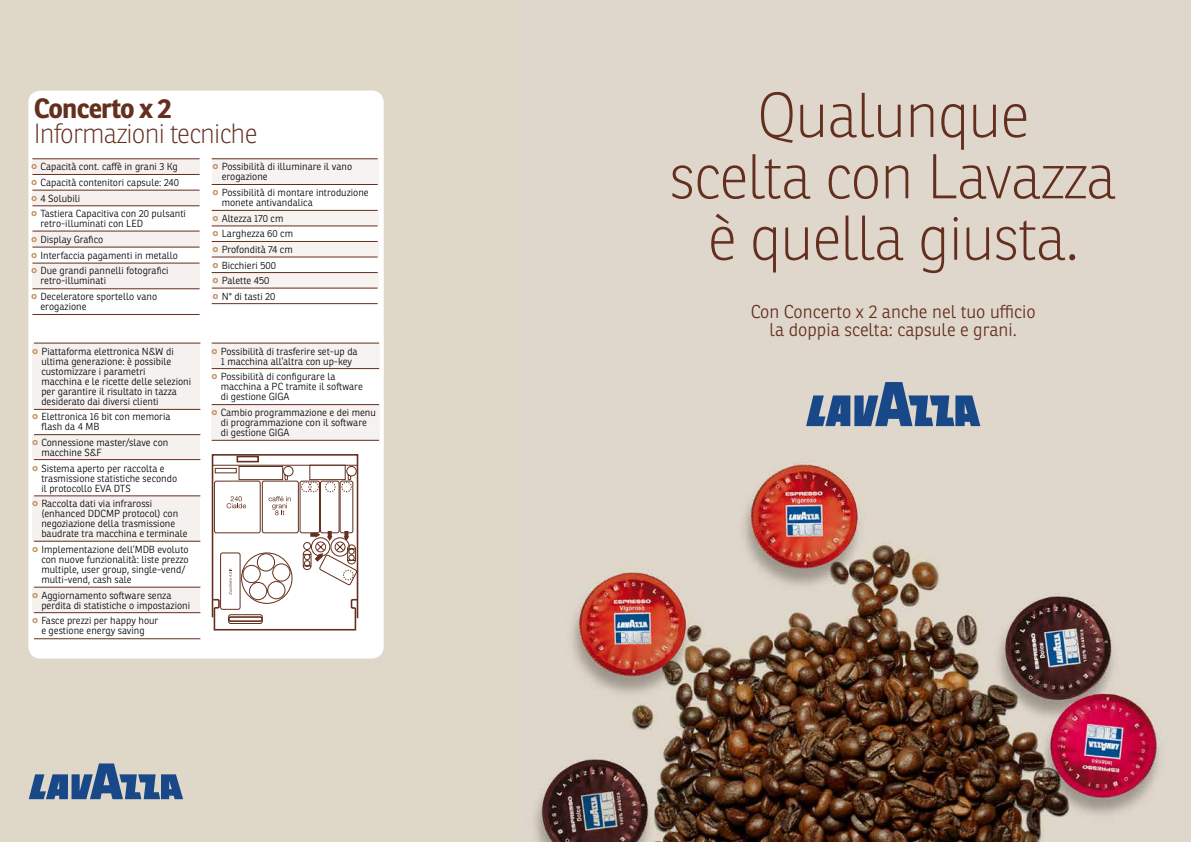
<style>
.page{position:relative;width:1191px;height:842px;background:#fff}
.page>*{position:absolute;margin:0;border:0;box-sizing:border-box;transform-origin:0 0}
.t1{font:100 61.4px/61.4px "Ronnia";letter-spacing:-.02em;color:#642f1e;text-align:center}
.t2{font:100 27px "Ronnia";letter-spacing:-.03em;color:#642f1e}
.t3{font:700 27px "Ronnia";letter-spacing:-.03em;color:#642f1e}
.t4{font:300 18px/18px "Ronnia";color:#642f1e;text-align:center}
.t5{font:300 10px/10px "Ronnia";color:#000}
.s1{font-family:"Futura";font-weight:800;color:#c4905e}
</style>
<div class="page">
<div style="left:0;top:0;width:595px;height:842px;background:#dfd7c8"></div>
<img style="left:534px;top:0;width:657px;height:842px">
<div style="left:28px;top:91px;width:356px;height:567px;background:#fff;border-radius:12px"></div>
<div style="left:32px;top:190px;width:168px;height:15px;background:#f6f1ef"></div>
<div style="left:32px;top:231px;width:168px;height:16px;background:#f6f1ef"></div>
<div style="left:32px;top:264px;width:168px;height:25px;background:#f6f1ef"></div>
<div style="left:33px;top:343px;width:167px;height:66px;background:#f5f1ef"></div>
<div style="left:212px;top:343px;width:168px;height:25px;background:#f6f2f0"></div>
<div style="left:212px;top:405px;width:168px;height:35px;background:#f6f2f0"></div>
<div style="left:33px;top:435px;width:167px;height:25px;background:#f5f1ef"></div>
<div style="left:33px;top:496px;width:167px;height:45px;background:#f5f1ef"></div>
<div style="left:33px;top:587px;width:167px;height:26px;background:#f5f1ef"></div>
<div style="left:32px;top:159px;width:168px;height:16px;background:#f6f1ef"></div>
<div style="left:212px;top:159px;width:166px;height:26px;background:#f6f3f1"></div>
<div style="left:212px;top:211px;width:166px;height:15px;background:#f6f3f1"></div>
<div style="left:212px;top:241px;width:166px;height:16px;background:#f6f3f1"></div>
<div style="left:212px;top:273px;width:166px;height:15px;background:#f6f3f1"></div>
<hr style="left:32px;top:159px;width:167px;height:1px;background:#642f1e">
<hr style="left:34px;top:343px;width:166px;height:1px;background:#642f1e">
<hr style="left:212px;top:343px;width:167px;height:1px;background:#642f1e">
<hr style="left:212px;top:368px;width:167px;height:1px;background:#642f1e">
<hr style="left:212px;top:404px;width:167px;height:1px;background:#642f1e">
<hr style="left:212px;top:440px;width:167px;height:1px;background:#642f1e">
<hr style="left:34px;top:409px;width:166px;height:1px;background:#642f1e">
<hr style="left:34px;top:434px;width:166px;height:1px;background:#642f1e">
<hr style="left:34px;top:459px;width:166px;height:1px;background:#642f1e">
<hr style="left:34px;top:496px;width:166px;height:1px;background:#642f1e">
<hr style="left:34px;top:541px;width:166px;height:1px;background:#642f1e">
<hr style="left:34px;top:587px;width:166px;height:1px;background:#642f1e">
<hr style="left:34px;top:612px;width:166px;height:1px;background:#642f1e">
<hr style="left:34px;top:639px;width:166px;height:1px;background:#642f1e">
<hr style="left:32px;top:174px;width:167px;height:1px;background:#642f1e">
<hr style="left:32px;top:190px;width:167px;height:1px;background:#642f1e">
<hr style="left:32px;top:206px;width:167px;height:1px;background:#642f1e">
<hr style="left:32px;top:231px;width:167px;height:1px;background:#642f1e">
<hr style="left:32px;top:247px;width:167px;height:1px;background:#642f1e">
<hr style="left:32px;top:263px;width:167px;height:1px;background:#642f1e">
<hr style="left:32px;top:289px;width:167px;height:1px;background:#642f1e">
<hr style="left:32px;top:314px;width:167px;height:1px;background:#642f1e">
<hr style="left:212px;top:159px;width:166px;height:1px;background:#642f1e">
<hr style="left:212px;top:184px;width:166px;height:1px;background:#642f1e">
<hr style="left:212px;top:210px;width:166px;height:1px;background:#642f1e">
<hr style="left:212px;top:226px;width:166px;height:1px;background:#642f1e">
<hr style="left:212px;top:241px;width:166px;height:1px;background:#642f1e">
<hr style="left:212px;top:257px;width:166px;height:1px;background:#642f1e">
<hr style="left:212px;top:272px;width:166px;height:1px;background:#642f1e">
<hr style="left:212px;top:288px;width:166px;height:1px;background:#642f1e">
<hr style="left:212px;top:303px;width:166px;height:1px;background:#642f1e">
<svg style="left:806px;top:382px;width:174px;height:44px;background:#738aa6"></svg>
<svg style="left:29px;top:763px;width:154px;height:36px"></svg>
<svg style="left:211px;top:454px;width:148px;height:177px"></svg>
<h2 class="t3" style="left:34px;top:91px;width:140px">Concerto x 2</h2>
<h2 class="t2" style="left:34px;top:118px;width:225px">Informazioni tecniche</h2>
<p class="t5" style="left:32px;top:159px;width:156px;line-height:15.7px"><span class="s1">o</span> Capacità cont. caffè in grani 3 Kg<br><span class="s1">o</span> Capacità contenitori capsule: 240 <span class="s1">o</span> 4 Solubili<br><span class="s1">o</span> Tastiera Capacitiva con 20 pulsanti</p>
<p class="t5" style="left:32px;top:216px;width:148px;line-height:15.7px;text-indent:9px">retro-illuminati con LED<br><span class="s1">o</span> Display Grafico<br><span class="s1">o</span> Interfaccia pagamenti in metallo <span class="s1">o</span> Due grandi pannelli fotografici</p>
<p class="t5" style="left:32px;top:273px;width:127px;line-height:15.7px;text-indent:9px">retro-illuminati<br><span class="s1">o</span> Deceleratore sportello vano</p>
<p class="t5" style="left:41px;top:301px;width:47px">erogazione</p>
<p class="t5" style="left:41px;top:346px;width:151px;text-indent:-9px"><span class="s1">o</span> Piattaforma elettronica N&amp;W di ultima generazione: è possibile customizzare i parametri<br>macchina e le ricette delle selezioni per garantire il risultato in tazza desiderato dai diversi clienti</p>
<p class="t5" style="left:41px;top:412px;width:131px;text-indent:-9px"><span class="s1">o</span> Elettronica 16 bit con memoria flash da 4 MB</p>
<p class="t5" style="left:41px;top:437px;width:128px;text-indent:-9px"><span class="s1">o</span> Connessione master/slave con macchine S&amp;F</p>
<p class="t5" style="left:41px;top:463px;width:137px;text-indent:-9px"><span class="s1">o</span> Sistema aperto per raccolta e trasmissione statistiche secondo il protocollo EVA DTS</p>
<p class="t5" style="left:41px;top:499px;width:148px;text-indent:-9px"><span class="s1">o</span> Raccolta dati via infrarossi (enhanced DDCMP protocol) con negoziazione della trasmissione baudrate tra macchina e terminale</p>
<p class="t5" style="left:41px;top:544px;width:149px;text-indent:-9px"><span class="s1">o</span> Implementazione dell’MDB evoluto con nuove funzionalità: liste prezzo multiple, user group, single-vend/ multi-vend, cash sale</p>
<p class="t5" style="left:41px;top:590px;width:150px;text-indent:-9px"><span class="s1">o</span> Aggiornamento software senza perdita di statistiche o impostazioni</p>
<p class="t5" style="left:32px;top:616px;width:128px;text-align:center"><span class="s1">o</span> Fasce prezzi per happy hour e gestione energy saving</p>
<p class="t5" style="left:222px;top:162px;width:132px;text-indent:-9px"><span class="s1">o</span> Possibilità di illuminare il vano erogazione</p>
<p class="t5" style="left:222px;top:187px;width:148px;text-indent:-9px"><span class="s1">o</span> Possibilità di montare introduzione monete antivandalica</p>
<p class="t5" style="left:213px;top:210px;width:82px;line-height:15.7px"><span class="s1">o</span> Altezza 170 cm<br><span class="s1">o</span> Larghezza 60 cm <span class="s1">o</span> Profondità 74 cm <span class="s1">o</span> Bicchieri 500<br><span class="s1">o</span> Palette 450<br><span class="s1">o</span> N° di tasti 20</p>
<p class="t5" style="left:212px;top:346px;width:147px;text-align:center"><span class="s1">o</span> Possibilità di trasferire set-up da<br>1 macchina all’altra con up-key</p>
<p class="t5" style="left:221px;top:372px;width:144px;text-indent:-9px"><span class="s1">o</span> Possibilità di configurare la macchina a PC tramite il software di gestione GIGA</p>
<p class="t5" style="left:221px;top:407px;width:157px;text-indent:-9px"><span class="s1">o</span> Cambio programmazione e dei menu di programmazione con il software di gestione GIGA</p>
<h1 class="t1" style="left:669px;top:85px;width:449px">Qualunque<br>scelta con Lavazza è quella giusta.</h1>
<h3 class="t4" style="left:750px;top:302px;width:287px">Con Concerto x 2 anche nel tuo ufficio la doppia scelta: capsule e grani.</h3>
</div>
